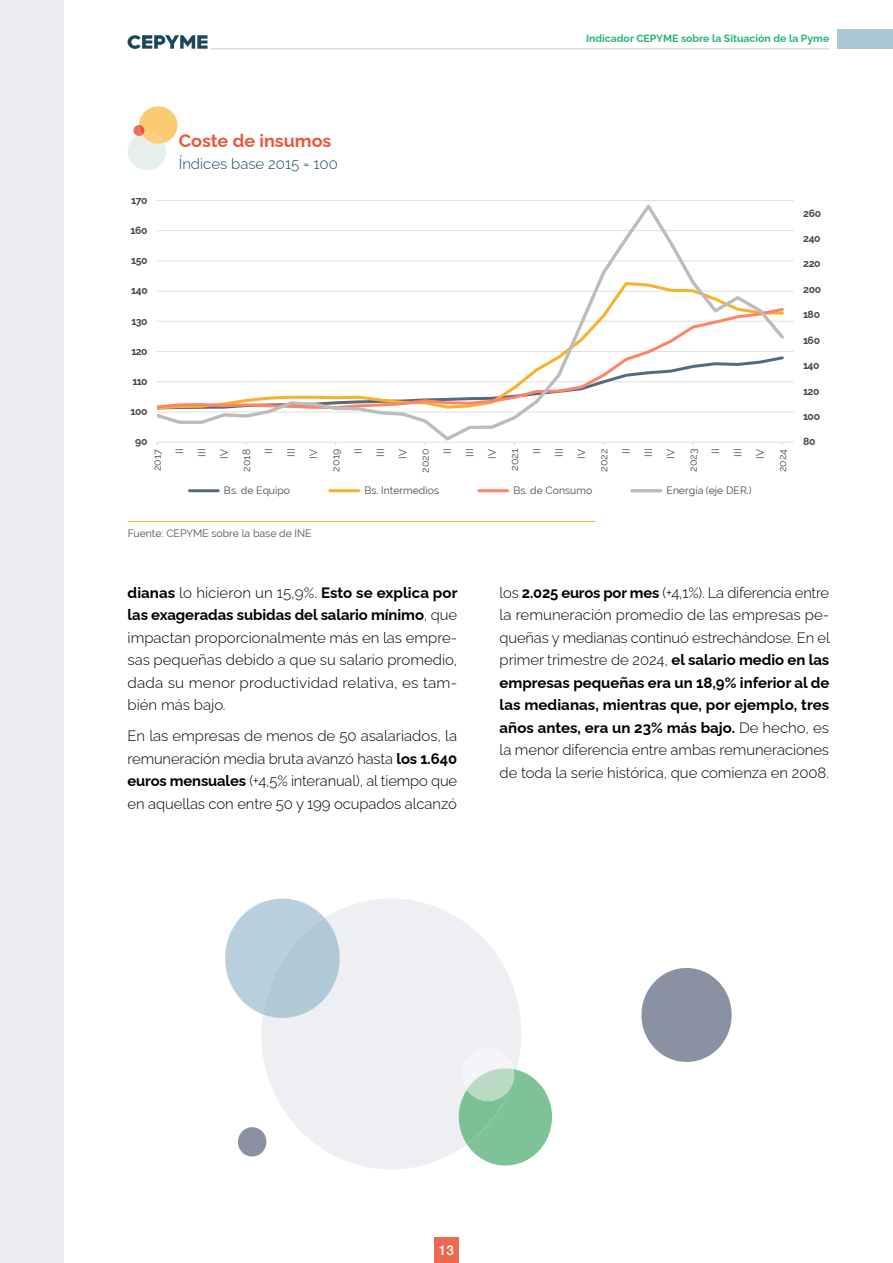
<style>
.page{position:relative;width:893px;height:1263px;background:#fff}
.page>*{position:absolute;margin:0;border:0;box-sizing:border-box;transform-origin:0 0}
.Grafico_titulo{font:700 18px "Raleway";color:#ea573d}
.Texto{font:300 15px/22.5px "Raleway";color:#000;text-align:justify}
.Grafico_subtitulo{font:300 15px "Raleway";color:#1b465e}
.t1{font:500 13.5px "Helvetica Neue LT Std";color:#fff}
.t2{font:10.5px/22.4px "Raleway";letter-spacing:.005em;color:#474949;text-align:right}
.t3{font:700 10.5px "Raleway";letter-spacing:-.04em;color:#474949}
.t4{font:700 10.5px "Raleway";color:#26b576}
.Fuente{font:10.5px "Raleway";color:#525254}
.s1{font-weight:700}
</style>
<div class="page">
<hr style="left:210px;top:49px;width:619px;height:1px;background:#b7ceda">
<div style="left:838px;top:29px;width:55px;height:20px;background:#abc6d4"></div>
<svg style="left:128px;top:35px;width:79px;height:14px"></svg>
<div style="left:434px;top:1238px;width:25px;height:25px;background:#ec6850"></div>
<div style="left:0;top:0;width:64px;height:1263px;background:#ebecf1"></div>
<hr style="left:128px;top:521px;width:467px;height:1px;background:#f9b02a">
<svg style="left:128px;top:106px;width:49px;height:64px"></svg>
<hr style="left:157px;top:412px;width:636px;height:1px;background:#dfdfde">
<hr style="left:157px;top:381px;width:636px;height:1px;background:#dfdfde">
<hr style="left:157px;top:351px;width:636px;height:1px;background:#dfdfde">
<hr style="left:157px;top:321px;width:636px;height:1px;background:#dfdfde">
<hr style="left:157px;top:291px;width:636px;height:1px;background:#dfdfde">
<hr style="left:157px;top:261px;width:636px;height:1px;background:#dfdfde">
<hr style="left:157px;top:230px;width:636px;height:1px;background:#dfdfde">
<hr style="left:157px;top:200px;width:636px;height:1px;background:#dfdfde">
<hr style="left:157px;top:442px;width:636px;height:1px;background:#dfdfde">
<svg style="left:157px;top:204px;width:630px;height:239px"></svg>
<hr style="left:189px;top:489px;width:29px;height:3px;background:#546a80">
<hr style="left:330px;top:489px;width:29px;height:3px;background:#f9b02a">
<hr style="left:479px;top:489px;width:29px;height:3px;background:#ff8368">
<hr style="left:632px;top:489px;width:29px;height:3px;background:#bcbcbb">
<svg style="left:261px;top:899px;width:260px;height:270px;fill:#edeff2"></svg>
<svg style="left:225px;top:898px;width:120px;height:120px;background:#c5d8e2"></svg>
<svg style="left:641px;top:968px;width:91px;height:94px"></svg>
<svg style="left:457px;top:1047px;width:95px;height:118px"></svg>
<svg style="left:238px;top:1127px;width:30px;height:29px"></svg>
<p class="t3" style="left:131px;top:192px;width:18px">170</p>
<p class="t3" style="left:131px;top:222px;width:19px">160</p>
<p class="t3" style="left:131px;top:252px;width:18px">150</p>
<p class="t3" style="left:131px;top:282px;width:18px">140</p>
<p class="t3" style="left:131px;top:313px;width:18px">130</p>
<p class="t3" style="left:131px;top:343px;width:18px">120</p>
<p class="t3" style="left:132px;top:373px;width:17px">110</p>
<p class="t3" style="left:131px;top:403px;width:19px">100</p>
<p class="Grafico_titulo" style="left:179px;top:126px;width:154px">Coste de insumos</p>
<p class="Grafico_subtitulo" style="left:179px;top:152px;width:161px">Índices base 2015 = 100</p>
<p class="t4" style="left:586px;top:30px;width:245px">Indicador CEPYME sobre la Situación de la Pyme</p>
<p class="t3" style="left:803px;top:204px;width:20px">260</p>
<p class="t3" style="left:803px;top:230px;width:19px">240</p>
<p class="t3" style="left:803px;top:255px;width:19px">220</p>
<p class="t3" style="left:803px;top:281px;width:20px">200</p>
<p class="t3" style="left:803px;top:306px;width:19px">180</p>
<p class="t3" style="left:803px;top:332px;width:19px">160</p>
<p class="t3" style="left:803px;top:357px;width:18px">140</p>
<p class="t3" style="left:803px;top:382px;width:18px">120</p>
<p class="t3" style="left:803px;top:408px;width:19px">100</p>
<p class="t3" style="left:135px;top:433px;width:14px">90</p>
<p class="t2" style="left:146px;top:473px;width:26px;rotate:-90deg">2017<br>II<br>III<br>IV<br>2018<br>II<br>III<br>IV<br>2019<br>II<br>III<br>IV<br>2020<br>II<br>III<br>IV<br>2021<br>II<br>III<br>IV<br>2022<br>II<br>III<br>IV<br>2023<br>II<br>III<br>IV<br>2024</p>
<p class="t2" style="left:224px;top:479px;width:68px">Bs. de Equipo</p>
<p class="t2" style="left:364px;top:479px;width:76px">Bs. Intermedios</p>
<p class="t2" style="left:513px;top:479px;width:80px">Bs. de Consumo</p>
<p class="t2" style="left:666px;top:479px;width:87px">Energía (eje DER.)</p>
<p class="Fuente" style="left:128px;top:527px;width:186px">Fuente: CEPYME sobre la base de INE</p>
<p class="t3" style="left:803px;top:433px;width:14px">80</p>
<p class="Texto" style="left:128px;top:579px;width:331px"><span class="s1">dianas</span> lo hicieron un 15,9%. <span class="s1">Esto se explica por las exageradas subidas del salario mínimo</span>, que impactan proporcionalmente más en las empre&shy;sas pequeñas debido a que su salario promedio, dada su menor productividad relativa, es tam&shy;bién más bajo.</p>
<p class="Texto" style="left:128px;top:723px;width:331px">En las empresas de menos de 50 asalariados, la remuneración media bruta avanzó hasta <span class="s1">los 1.640 euros mensuales</span> (+4,5% interanual), al tiempo que en aquellas con entre 50 y 199 ocupados alcanzó</p>
<p class="Texto" style="left:500px;top:579px;width:332px">los <span class="s1">2.025 euros por mes</span> (+4,1%). La diferencia entre la remuneración promedio de las empresas pe&shy;queñas y medianas continuó estrechándose. En el primer trimestre de 2024, <span class="s1">el salario medio en las empresas pequeñas era un 18,9% inferior al de las medianas, mientras que, por ejemplo, tres años antes, era un 23% más bajo.</span> De hecho, es la menor diferencia entre ambas remuneraciones de toda la serie histórica, que comienza en 2008.</p>
<p class="t1" style="left:439px;top:1242px;width:17px">13</p>
</div>
